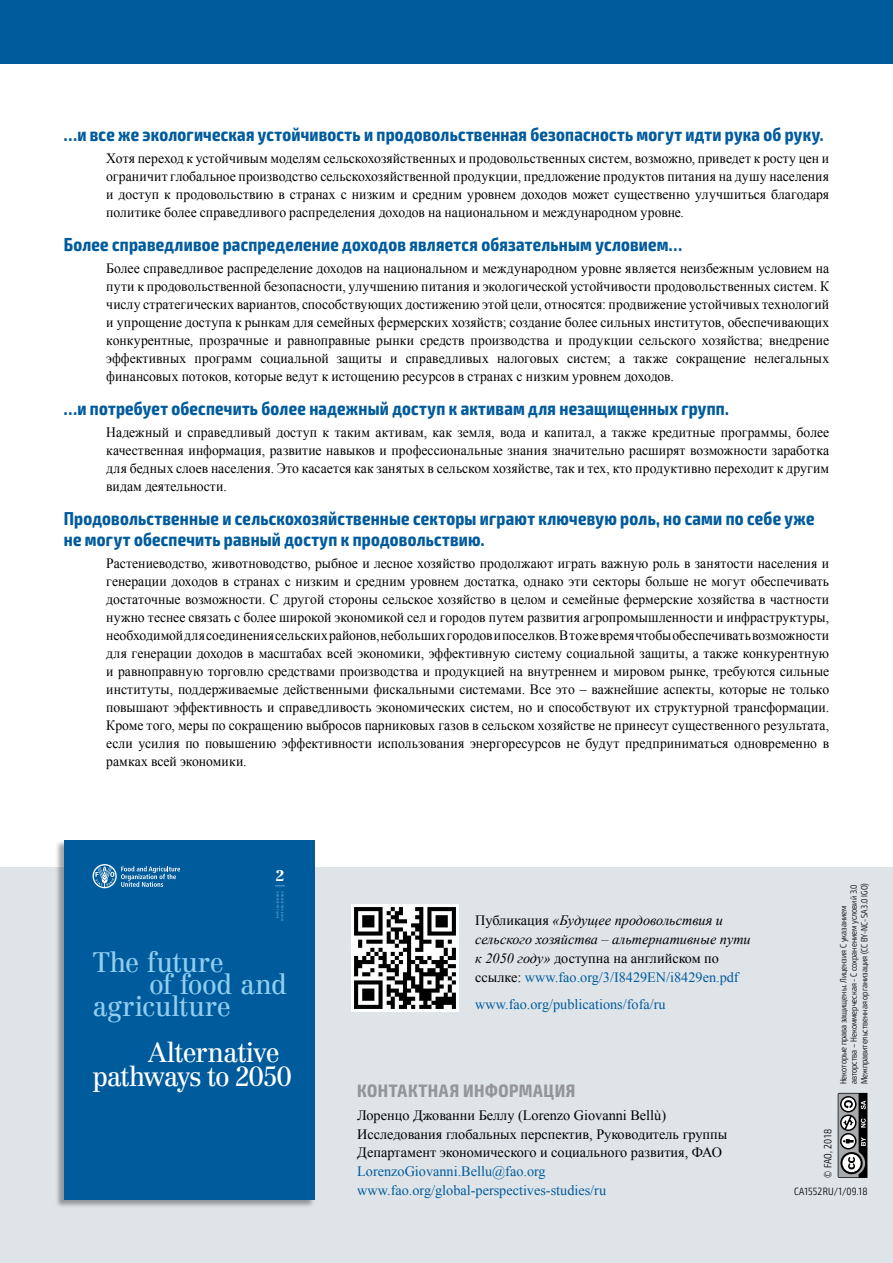
<style>
.page{position:relative;width:893px;height:1263px;background:#fff}
.page>*{position:absolute;margin:0;border:0;box-sizing:border-box;transform-origin:0 0}
.t1{font:27.75px/21.9px "Centennial LT Std";letter-spacing:-.02em;color:#90cef0;scale:.96 1}
.t2{font:27.3px/23.4px "Centennial LT Std";letter-spacing:-.04em;color:#fff;scale:.96 1}
.t3{font:700 condensed 18.75px/21px "Exo 2";letter-spacing:.015em;color:#005b9d;scale:.96 1}
.t4{font:700 condensed 18px "Exo 2";letter-spacing:.03em;color:#939598}
.t5{font:700 15.3px "Centennial LT Std";color:#fff}
.t6{font:14.25px/18px "Times New Roman";color:#000;text-align:justify;scale:.96 1}
.t7{font:14.25px/18.8px "Times New Roman";color:#000}
.t8{font:italic 14.25px/18.8px "Times New Roman";color:#000}
.t9{font:14.25px/18.8px "Times New Roman";color:#005b9d}
.t10{font:300 condensed 10.5px "Exo 2";letter-spacing:.025em;color:#000}
.t11{font:300 condensed 9px/10.5px "Exo 2";color:#000}
.t12{font:600 condensed 3px "Exo 2";letter-spacing:.02em;color:#5da9dd}
.s1{font-style:normal}
.s2{font-style:normal;color:#005b9d}
</style>
<div class="page">
<div style="left:0;top:0;width:893px;height:64px;background:#005b9d"></div>
<div style="left:0;top:867px;width:893px;height:396px;background:#dfe4e8"></div>
<div style="left:55px;top:839px;width:260px;height:369px;background:#000;opacity:.35"></div>
<div style="left:64px;top:840px;width:251px;height:359px;background:#005b9d"></div>
<svg style="left:93px;top:864px;width:87px;height:24px"></svg>
<svg style="left:838px;top:1093px;width:29px;height:85px;background:#717273"></svg>
<img style="left:352px;top:905px;width:106px;height:106px">
<h3 class="t3" style="left:64px;top:124px;width:793px">…и все же экологическая устойчивость и продовольственная безопасность могут идти рука об руку.</h3>
<p class="t6" style="left:106px;top:149px;width:754px">Хотя переход к устойчивым моделям сельскохозяйственных и продовольственных систем, возможно, приведет к росту цен и ограничит глобальное производство сельскохозяйственной продукции, предложение продуктов питания на душу населения и доступ к продовольствию в странах с низким и средним уровнем доходов может существенно улучшиться благодаря политике более справедливого распределения доходов на национальном и международном уровне.</p>
<h3 class="t3" style="left:64px;top:234px;width:646px">Более справедливое распределение доходов является обязательным условием…</h3>
<p class="t6" style="left:106px;top:259px;width:754px">Более справедливое распределение доходов на национальном и международном уровне является неизбежным условием на пути к продовольственной безопасности, улучшению питания и экологической устойчивости продовольственных систем. К числу стратегических вариантов, способствующих достижению этой цели, относятся: продвижение устойчивых технологий и упрощение доступа к рынкам для семейных фермерских хозяйств; создание более сильных институтов, обеспечивающих конкурентные, прозрачные и равноправные рынки средств производства и продукции сельского хозяйства; внедрение эффективных программ социальной защиты и справедливых налоговых систем; а также сокращение нелегальных финансовых потоков, которые ведут к истощению ресурсов в странах с низким уровнем доходов.</p>
<h3 class="t3" style="left:64px;top:398px;width:694px">…и потребует обеспечить более надежный доступ к активам для незащищенных групп.</h3>
<p class="t6" style="left:106px;top:423px;width:754px">Надежный и справедливый доступ к таким активам, как земля, вода и капитал, а также кредитные программы, более качественная информация, развитие навыков и профессиональные знания значительно расширят возможности заработка для бедных слоев населения. Это касается как занятых в сельском хозяйстве, так и тех, кто продуктивно переходит к другим видам деятельности.</p>
<h3 class="t3" style="left:64px;top:508px;width:783px">Продовольственные и сельскохозяйственные секторы играют ключевую роль, но сами по себе уже не могут обеспечить равный доступ к продовольствию.</h3>
<p class="t6" style="left:106px;top:554px;width:754px">Растениеводство, животноводство, рыбное и лесное хозяйство продолжают играть важную роль в занятости населения и генерации доходов в странах с низким и средним уровнем достатка, однако эти секторы больше не могут обеспечивать достаточные возможности. С другой стороны сельское хозяйство в целом и семейные фермерские хозяйства в частности нужно теснее связать с более широкой экономикой сел и городов путем развития агропромышленности и инфраструктуры, необходимой для соединения сельских районов, небольших городов и поселков. В то же время чтобы обеспечивать возможности для генерации доходов в масштабах всей экономики, эффективную систему социальной защиты, а также конкурентную и равноправную торговлю средствами производства и продукцией на внутреннем и мировом рынке, требуются сильные институты, поддерживаемые действенными фискальными системами. Все это – важнейшие аспекты, которые не только повышают эффективность и справедливость экономических систем, но и способствуют их структурной трансформации.<br>Кроме того, меры по сокращению выбросов парниковых газов в сельском хозяйстве не принесут существенного результата, если усилия по повышению эффективности использования энергоресурсов не будут предприниматься одновременно в рамках всей экономики.</p>
<p class="t5" style="left:276px;top:866px;width:11px">2</p>
<p class="t12" style="left:279px;top:891px;width:29px;rotate:90deg">ISSN 2522-7211 (print)</p>
<p class="t12" style="left:284px;top:891px;width:31px;rotate:90deg">ISSN 2522-722X (online)</p>
<h1 class="t1" style="left:93px;top:951px;width:139px">The future</h1>
<h1 class="t1" style="left:93px;top:973px;width:204px;text-indent:57px">of food and agriculture</h1>
<h2 class="t2" style="left:93px;top:1041px;width:209px;text-indent:56px">Alternative pathways to 2050</h2>
<p class="t8" style="left:475px;top:911px;width:277px"><span class="s1">Публикация</span> «Будущее продовольствия и сельского хозяйства – альтернативные пути к 2050 году» <span class="s1">доступна на английском по ссылке:</span> <span class="s2">www.fao.org/3/I8429EN/i8429en.pdf</span></p>
<p class="t9" style="left:475px;top:994px;width:192px">www.fao.org/publications/fofa/ru</p>
<p class="t4" style="left:357px;top:1080px;width:220px">КОНТАКТНАЯ ИНФОРМАЦИЯ</p>
<p class="t7" style="left:357px;top:1105px;width:372px">Лоренцо Джованни Беллу (Lorenzo Giovanni Bellù)<br>Исследования глобальных перспектив, Руководитель группы<br>Департамент экономического и социального развития, ФАО</p>
<p class="t9" style="left:357px;top:1162px;width:250px">LorenzoGiovanni.Bellu@fao.org www.fao.org/global-perspectives-studies/ru</p>
<p class="t11" style="left:838px;top:1084px;width:202px;rotate:-90deg">Некоторые права защищены. Лицензия С указанием авторства – Некоммерческая - С сохранением условий 3.0<br>Межправительственная организация (CC BY-NC-SA 3.0 IGO)</p>
<p class="t10" style="left:822px;top:1178px;width:50px;rotate:-90deg">© FAO, 2018</p>
<p class="t10" style="left:794px;top:1185px;width:75px">CA1552RU/1/09.18</p>
</div>
